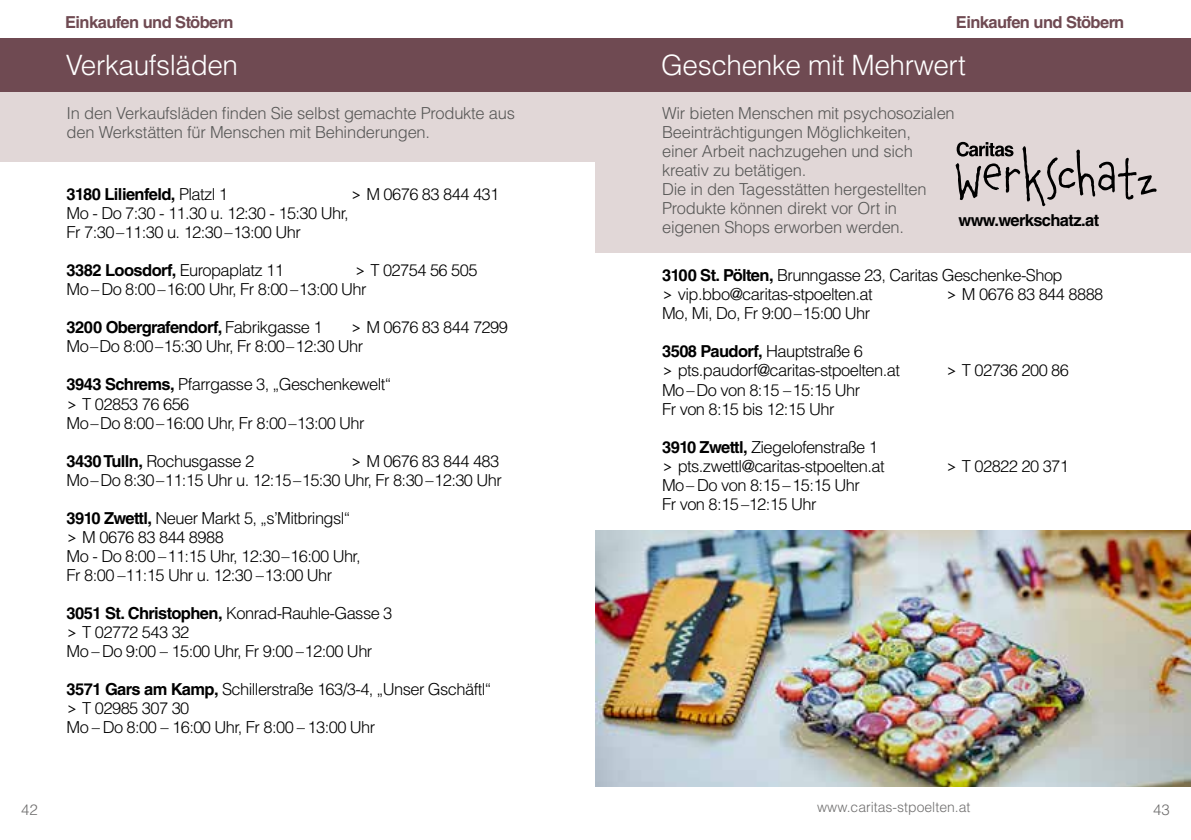
<style>
.page{position:relative;width:1191px;height:840px;background:#fff}
.page>*{position:absolute;margin:0;border:0;box-sizing:border-box;transform-origin:0 0}
.t1{font:300 28px "Helvetica LT Std";letter-spacing:-.015em;color:#fff}
.t2{font:300 16.4px/19px "Helvetica LT Std";letter-spacing:-.035em;color:#000}
.t3{font:300 16.4px/19px "Helvetica LT Std";letter-spacing:-.015em;color:#575756}
.t4{font:700 16.4px "Helvetica LT Std";letter-spacing:-.035em;color:#000}
.t5{font:700 16.4px "Helvetica LT Std";letter-spacing:-.035em;color:#6f4a52}
.t6{font:300 15px "Helvetica LT Std";color:#706f6f}
.t7{font:300 14px "Helvetica LT Std";color:#706f6f}
.s1{font-weight:300}
.s2{font-weight:700}
</style>
<div class="page">
<div style="left:0;top:92px;width:595px;height:70px;background:#e1d7d7"></div>
<div style="left:0;top:38px;width:1191px;height:54px;background:#6f4a52"></div>
<div style="left:595px;top:92px;width:596px;height:160px;background:#e1d7d7"></div>
<img style="left:595px;top:530px;width:596px;height:256px">
<svg style="left:955px;top:142px;width:201px;height:64px"></svg>
<p class="t5" style="left:65px;top:12px;width:170px">Einkaufen und Stöbern</p>
<p class="t5" style="left:956px;top:12px;width:170px">Einkaufen und Stöbern</p>
<h1 class="t1" style="left:66px;top:48px;width:174px">Verkaufsläden</h1>
<p class="t3" style="left:67px;top:104px;width:450px">In den Verkaufsläden finden Sie selbst gemachte Produkte aus den Werkstätten für Menschen mit Behinderungen.</p>
<p class="t4" style="left:67px;top:184px;width:163px">3180 Lilienfeld, <span class="s1">Platzl 1</span></p>
<p class="t2" style="left:366px;top:185px;width:134px">M 0676 83 844 431</p>
<p class="t2" style="left:67px;top:204px;width:284px">Mo - Do 7:30 - 11.30 u. 12:30 - 15:30 Uhr,<br>Fr 7:30–11:30 u. 12:30–13:00 Uhr</p>
<p class="t4" style="left:67px;top:260px;width:219px">3382 Loosdorf, <span class="s1">Europaplatz 11</span></p>
<p class="t2" style="left:370px;top:261px;width:109px">T 02754 56 505</p>
<p class="t2" style="left:67px;top:280px;width:301px">Mo – Do 8:00–16:00 Uhr, Fr 8:00 –13:00 Uhr</p>
<p class="t4" style="left:67px;top:317px;width:258px">3200 Obergrafendorf, <span class="s1">Fabrikgasse 1</span></p>
<p class="t2" style="left:366px;top:318px;width:143px">M 0676 83 844 7299</p>
<p class="t2" style="left:67px;top:337px;width:298px">Mo–Do 8:00–15:30 Uhr, Fr 8:00–12:30 Uhr</p>
<p class="t2" style="left:67px;top:375px;width:326px"><span class="s2">3943 Schrems,</span> Pfarrgasse 3, „Geschenkewelt“</p>
<p class="t2" style="left:82px;top:394px;width:109px">T 02853 76 656</p>
<p class="t2" style="left:67px;top:413px;width:299px">Mo–Do 8:00–16:00 Uhr, Fr 8:00–13:00 Uhr</p>
<p class="t2" style="left:67px;top:451px;width:189px"><span class="s2">3430 Tulln,</span> Rochusgasse 2</p>
<p class="t2" style="left:67px;top:451px;width:437px;text-align:right">M 0676 83 844 483<br>Mo–Do 8:30–11:15 Uhr u. 12:15–15:30 Uhr, Fr 8:30 –12:30 Uhr</p>
<p class="t2" style="left:67px;top:508px;width:285px"><span class="s2">3910 Zwettl,</span> Neuer Markt 5, „s’Mitbringsl“</p>
<p class="t2" style="left:82px;top:527px;width:143px">M 0676 83 844 8988</p>
<p class="t2" style="left:67px;top:546px;width:295px">Mo - Do 8:00 –11:15 Uhr, 12:30–16:00 Uhr,</p>
<p class="t2" style="left:67px;top:565px;width:267px">Fr 8:00 –11:15 Uhr u. 12:30 –13:00 Uhr</p>
<p class="t2" style="left:67px;top:603px;width:327px"><span class="s2">3051 St. Christophen,</span> Konrad-Rauhle-Gasse 3</p>
<p class="t2" style="left:82px;top:622px;width:109px">T 02772 543 32</p>
<p class="t2" style="left:67px;top:641px;width:307px">Mo – Do 9:00 – 15:00 Uhr, Fr 9:00 –12:00 Uhr</p>
<p class="t2" style="left:67px;top:679px;width:426px"><span class="s2">3571 Gars am Kamp,</span> Schillerstraße 163/3-4, „Unser Gschäftl“</p>
<p class="t2" style="left:82px;top:698px;width:109px">T 02985 307 30</p>
<p class="t2" style="left:67px;top:717px;width:310px">Mo – Do 8:00 – 16:00 Uhr, Fr 8:00 – 13:00 Uhr</p>
<h1 class="t1" style="left:661px;top:48px;width:306px">Geschenke mit Mehrwert</h1>
<p class="t3" style="left:662px;top:104px;width:294px">Wir bieten Menschen mit psychosozialen Beeinträchtigungen Möglichkeiten,<br>einer Arbeit nachzugehen und sich kreativ zu betätigen.<br>Die in den Tagesstätten hergestellten Produkte können direkt vor Ort in eigenen Shops erworben werden.</p>
<p class="t2" style="left:678px;top:266px;width:386px;text-indent:-16px"><span class="s2">3100 St. Pölten,</span> Brunngasse 23, Caritas Geschenke-Shop vip.bbo@caritas-stpoelten.at</p>
<p class="t4" style="left:958px;top:210px;width:142px">www.werkschatz.at</p>
<p class="t2" style="left:962px;top:285px;width:143px">M 0676 83 844 8888</p>
<p class="t2" style="left:662px;top:304px;width:210px">Mo, Mi, Do, Fr 9:00–15:00 Uhr</p>
<p class="t2" style="left:678px;top:342px;width:224px;text-indent:-16px"><span class="s2">3508 Paudorf,</span> Hauptstraße 6 pts.paudorf@caritas-stpoelten.at</p>
<p class="t2" style="left:662px;top:380px;width:200px">Mo–Do von 8:15 –15:15 Uhr<br>Fr von 8:15 bis 12:15 Uhr</p>
<p class="t2" style="left:678px;top:437px;width:208px;text-indent:-16px"><span class="s2">3910 Zwettl,</span> Ziegelofenstraße 1 pts.zwettl@caritas-stpoelten.at</p>
<p class="t2" style="left:662px;top:475px;width:199px">Mo– Do von 8:15 –15:15 Uhr<br>Fr von 8:15 –12:15 Uhr</p>
<p class="t2" style="left:962px;top:361px;width:109px">T 02736 200 86</p>
<p class="t2" style="left:962px;top:456px;width:109px">T 02822 20 371</p>
<p class="t6" style="left:21px;top:800px;width:18px">42</p>
<p class="t7" style="left:817px;top:798px;width:155px">www.caritas-stpoelten.at</p>
<p class="t6" style="left:1153px;top:800px;width:18px">43</p>
</div>
